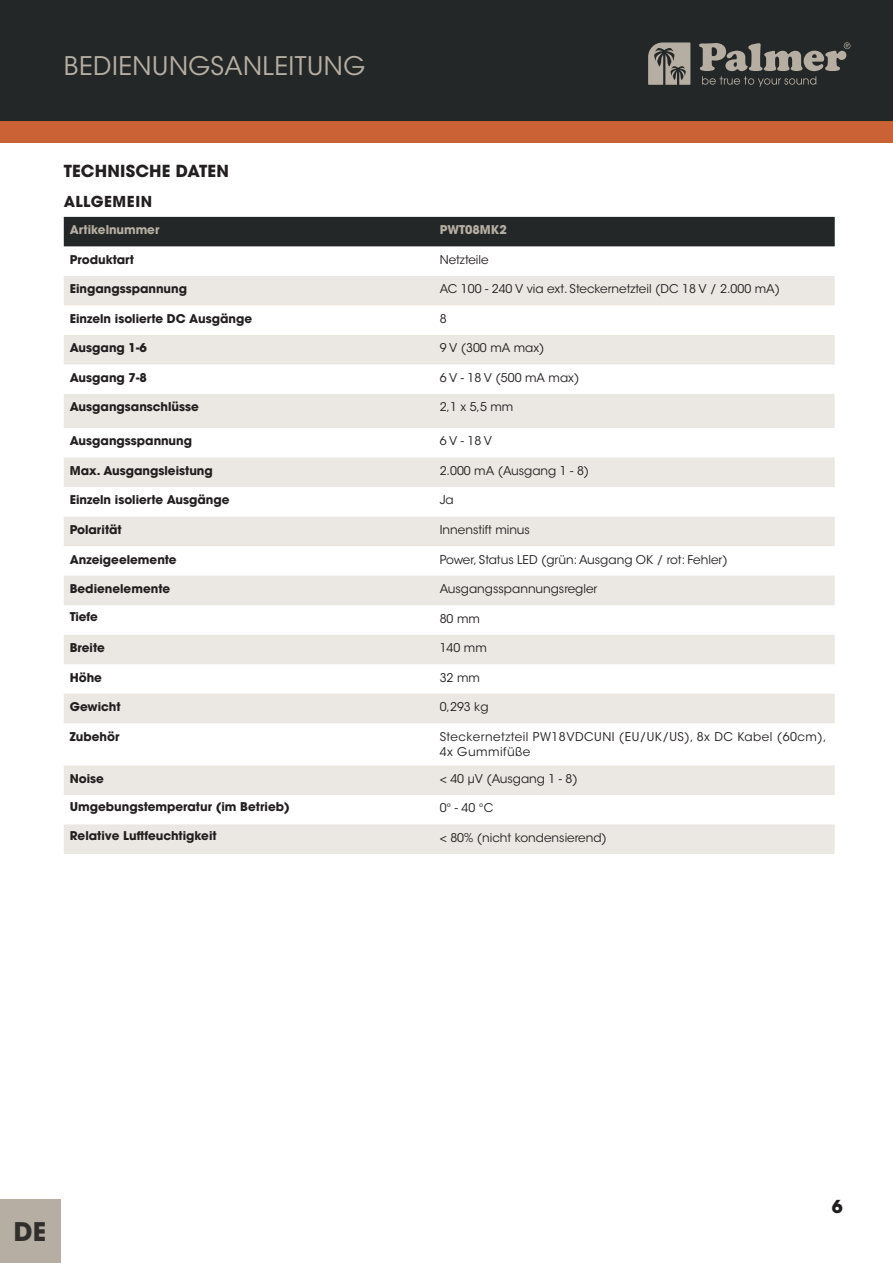
<style>
.page{position:relative;width:893px;height:1263px;background:#fff}
.page>*{position:absolute;margin:0;border:0;box-sizing:border-box;transform-origin:0 0}
.t1{font:25.5px "ITC Avant Garde Std";letter-spacing:.02em;color:#b6aea2}
.t2{font:700 25.5px "ITC Avant Garde Std";color:#312f2e}
.t3{font:700 17.7px "ITC Avant Garde Std";color:#231f20}
.t4{font:700 16.5px "ITC Avant Garde Std";letter-spacing:.01em;color:#231f20}
.t5{font:700 15px "ITC Avant Garde Std";letter-spacing:.035em;color:#231f20}
.t6{font:700 12px "ITC Avant Garde Std";color:#231f20}
.t7{font:12px "ITC Avant Garde Std";color:#231f20}
.t8{font:12px/15px "ITC Avant Garde Std";letter-spacing:.04em;color:#231f20}
.t9{font:700 12px "ITC Avant Garde Std";color:#b6aea2}
</style>
<div class="page">
<div style="left:0;top:0;width:893px;height:123px;background:#242727"></div>
<div style="left:64px;top:217px;width:771px;height:29px;background:#242727"></div>
<svg style="left:64px;top:276px;width:771px;height:578px;fill:#ebe8e4"></svg>
<div style="left:0;top:121px;width:893px;height:21px;background:#cb6236"></div>
<svg style="left:648px;top:42px;width:42px;height:43px"></svg>
<svg style="left:699px;top:42px;width:151px;height:45px"></svg>
<div style="left:0;top:1199px;width:61px;height:64px;background:#b6aea2"></div>
<p class="t1" style="left:64px;top:50px;width:303px">BEDIENUNGSANLEITUNG</p>
<p class="t4" style="left:64px;top:160px;width:167px">TECHNISCHE DATEN</p>
<p class="t5" style="left:64px;top:192px;width:90px">ALLGEMEIN</p>
<p class="t9" style="left:70px;top:222px;width:91px">Artikelnummer</p>
<p class="t9" style="left:440px;top:222px;width:69px">PWT08MK2</p>
<p class="t6" style="left:70px;top:251px;width:66px">Produktart</p>
<p class="t7" style="left:440px;top:252px;width:50px">Netzteile</p>
<p class="t6" style="left:70px;top:281px;width:119px">Eingangsspannung</p>
<p class="t7" style="left:440px;top:282px;width:342px">AC 100 - 240 V via ext. Steckernetzteil (DC 18 V / 2.000 mA)</p>
<p class="t6" style="left:70px;top:310px;width:184px">Einzeln isolierte DC Ausgänge</p>
<p class="t7" style="left:440px;top:311px;width:8px">8</p>
<p class="t6" style="left:70px;top:340px;width:79px">Ausgang 1-6</p>
<p class="t7" style="left:440px;top:341px;width:106px">9 V (300 mA max)</p>
<p class="t6" style="left:70px;top:369px;width:79px">Ausgang 7-8</p>
<p class="t7" style="left:440px;top:370px;width:141px">6 V - 18 V (500 mA max)</p>
<p class="t6" style="left:70px;top:399px;width:131px">Ausgangsanschlüsse</p>
<p class="t7" style="left:440px;top:400px;width:75px">2,1 x 5,5 mm</p>
<p class="t6" style="left:70px;top:433px;width:124px">Ausgangsspannung</p>
<p class="t7" style="left:440px;top:434px;width:54px">6 V - 18 V</p>
<p class="t6" style="left:70px;top:462px;width:145px">Max. Ausgangsleistung</p>
<p class="t7" style="left:440px;top:463px;width:151px">2.000 mA (Ausgang 1 - 8)</p>
<p class="t6" style="left:70px;top:492px;width:161px">Einzeln isolierte Ausgänge</p>
<p class="t7" style="left:440px;top:493px;width:16px">Ja</p>
<p class="t6" style="left:70px;top:521px;width:53px">Polarität</p>
<p class="t7" style="left:440px;top:522px;width:92px">Innenstift minus</p>
<p class="t6" style="left:70px;top:551px;width:108px">Anzeigeelemente</p>
<p class="t7" style="left:440px;top:552px;width:289px">Power, Status LED (grün: Ausgang OK / rot: Fehler)</p>
<p class="t6" style="left:70px;top:581px;width:102px">Bedienelemente</p>
<p class="t7" style="left:440px;top:581px;width:159px">Ausgangsspannungsregler</p>
<p class="t6" style="left:70px;top:609px;width:30px">Tiefe</p>
<p class="t7" style="left:440px;top:611px;width:42px">80 mm</p>
<p class="t6" style="left:70px;top:640px;width:37px">Breite</p>
<p class="t7" style="left:440px;top:640px;width:49px">140 mm</p>
<p class="t6" style="left:70px;top:669px;width:34px">Höhe</p>
<p class="t7" style="left:440px;top:670px;width:42px">32 mm</p>
<p class="t6" style="left:70px;top:699px;width:52px">Gewicht</p>
<p class="t7" style="left:440px;top:699px;width:50px">0,293 kg</p>
<p class="t6" style="left:70px;top:728px;width:51px">Zubehör</p>
<p class="t8" style="left:440px;top:729px;width:388px">Steckernetzteil PW18VDCUNI (EU/UK/US), 8x DC Kabel (60cm),<br>4x Gummifüße</p>
<p class="t6" style="left:70px;top:770px;width:36px">Noise</p>
<p class="t7" style="left:440px;top:771px;width:140px">&lt; 40 µV (Ausgang 1 - 8)</p>
<p class="t6" style="left:70px;top:798px;width:222px">Umgebungstemperatur (im Betrieb)</p>
<p class="t7" style="left:440px;top:801px;width:55px">0° - 40 °C</p>
<p class="t6" style="left:70px;top:828px;width:148px">Relative Luftfeuchtigkeit</p>
<p class="t7" style="left:440px;top:830px;width:169px">&lt; 80% (nicht kondensierend)</p>
<p class="t2" style="left:14px;top:1214px;width:34px">DE</p>
<h2 class="t3" style="left:832px;top:1194px;width:12px">6</h2>
</div>
